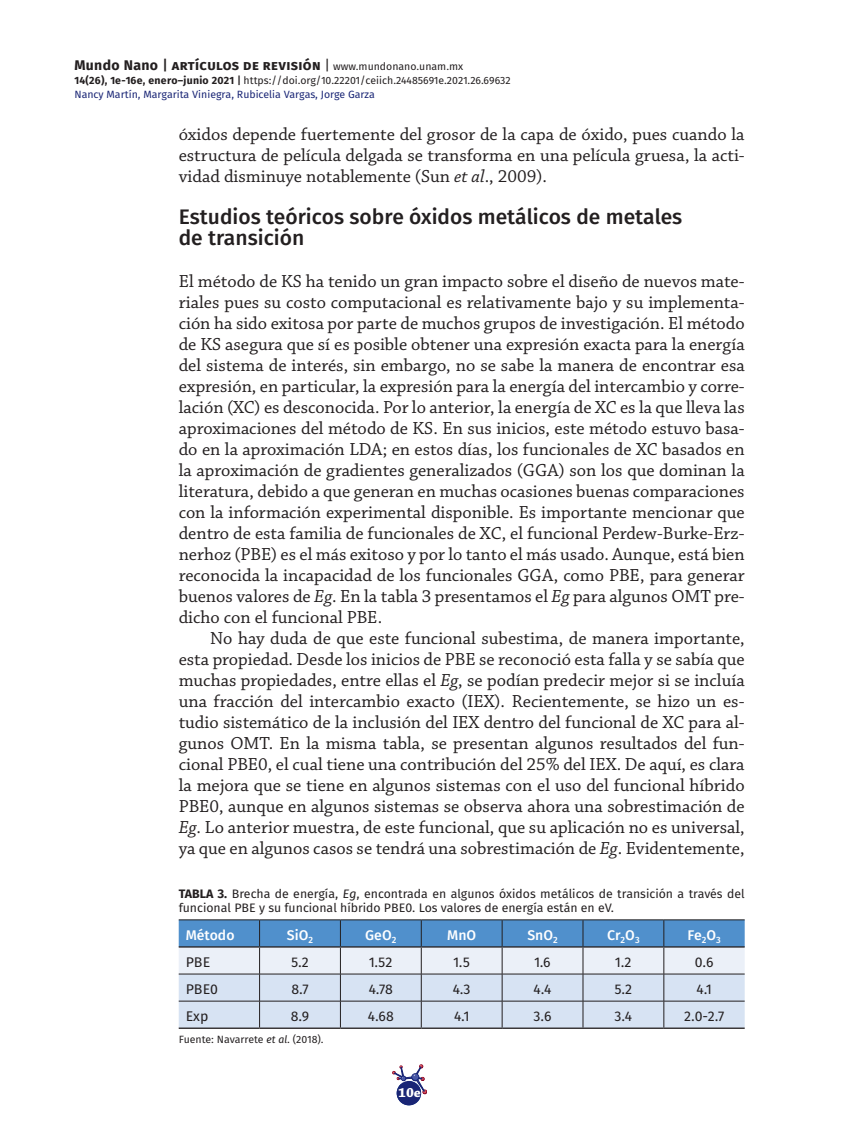
<style>
.page{position:relative;width:844px;height:1141px;background:#fff}
.page>*{position:absolute;margin:0;border:0;box-sizing:border-box;transform-origin:0 0}
.T-2{font:21px/21px "Fira Sans OT Medium";color:#231f20}
.BT_ss{font:18.38px/21px "Chaparral Pro";color:#231f20;text-align:justify}
.Body_Text{font:18.38px/21px "Chaparral Pro";color:#231f20;text-align:justify}
.Tabla{font:14px "Fira Sans OT";color:#231f20}
.t1{font:700 14px "Fira Sans OT";letter-spacing:.025em;color:#231f20}
.Tabla-2{font:14px "Fira Sans OT Medium";color:#fff}
.t2{font:700 14px "Chaparral Pro";color:#fff}
.Pie_Figura{font:12.25px/14px "Fira Sans OT";color:#231f20}
.t3{font:10.5px/14px "Fira Sans OT";color:#192575}
.Tabla-3{font:10.5px "Fira Sans OT";color:#231f20}
.s1{font-family:"Fira Sans OT Medium";font-weight:400}
.s2{font-weight:400}
.s3{font-weight:400;font-size:10.5px}
.s4{font-weight:700;color:#231f20}
.s5{font-family:"Fira Sans OT Medium";color:#231f20}
.s6{color:#231f20}
.s7{font-style:italic}
.s8{font-weight:700}
</style>
<div class="page">
<svg style="left:392px;top:1065px;width:34px;height:40px"></svg>
<div style="left:396px;top:1081px;width:25px;height:24px;background:#192575;border-radius:50%"></div>
<svg style="left:179px;top:920px;width:565px;height:108px;background:#b4cbe3"></svg>
<hr style="left:179px;top:946px;width:80px;height:2px;background:#231f20">
<hr style="left:259px;top:946px;width:81px;height:2px;background:#231f20">
<hr style="left:340px;top:946px;width:81px;height:2px;background:#231f20">
<hr style="left:421px;top:946px;width:81px;height:2px;background:#231f20">
<hr style="left:502px;top:946px;width:81px;height:2px;background:#231f20">
<hr style="left:583px;top:946px;width:80px;height:2px;background:#231f20">
<hr style="left:663px;top:946px;width:81px;height:2px;background:#231f20">
<hr style="left:179px;top:1028px;width:80px;height:1px;background:#231f20">
<hr style="left:259px;top:1028px;width:81px;height:1px;background:#231f20">
<hr style="left:340px;top:1028px;width:81px;height:1px;background:#231f20">
<hr style="left:421px;top:1028px;width:81px;height:1px;background:#231f20">
<hr style="left:502px;top:1028px;width:81px;height:1px;background:#231f20">
<hr style="left:583px;top:1028px;width:80px;height:1px;background:#231f20">
<hr style="left:663px;top:1028px;width:81px;height:1px;background:#231f20">
<hr style="left:179px;top:919px;width:80px;height:1px;background:#231f20">
<hr style="left:259px;top:919px;width:81px;height:1px;background:#231f20">
<hr style="left:340px;top:919px;width:81px;height:1px;background:#231f20">
<hr style="left:421px;top:919px;width:81px;height:1px;background:#231f20">
<hr style="left:502px;top:919px;width:81px;height:1px;background:#231f20">
<hr style="left:583px;top:919px;width:80px;height:1px;background:#231f20">
<hr style="left:663px;top:919px;width:81px;height:1px;background:#231f20">
<p class="t1" style="left:74px;top:55px;width:390px">Mundo Nano <span class="s1">|</span> artículos de revisión <span class="s2">|</span> <span class="s3">www.mundonano.unam.mx</span></p>
<p class="t3" style="left:74px;top:74px;width:437px"><span class="s4">14(26), 1e-16e, enero–junio 2021</span> <span class="s5">|</span> <span class="s6">https://doi.org/10.22201/ceiich.24485691e.2021.26.69632<br></span>Nancy Martín, Margarita Viniegra, Rubicelia Vargas, Jorge Garza</p>
<p class="Body_Text" style="left:179px;top:124px;width:567px">óxidos depende fuertemente del grosor de la capa de óxido, pues cuando la estructura de película delgada se transforma en una película gruesa, la acti&shy;vidad disminuye notablemente (Sun <span class="s7">et al</span>., 2009).</p>
<p class="T-2" style="left:179px;top:208px;width:505px">Estudios teóricos sobre óxidos metálicos de metales de transición</p>
<p class="BT_ss" style="left:179px;top:271px;width:567px">El método de KS ha tenido un gran impacto sobre el diseño de nuevos mate&shy;riales pues su costo computacional es relativamente bajo y su implementa&shy;ción ha sido exitosa por parte de muchos grupos de investigación. El método de KS asegura que sí es posible obtener una expresión exacta para la energía del sistema de interés, sin embargo, no se sabe la manera de encontrar esa expresión, en particular, la expresión para la energía del intercambio y corre&shy;lación (XC) es desconocida. Por lo anterior, la energía de XC es la que lleva las aproximaciones del método de KS. En sus inicios, este método estuvo basa&shy;do en la aproximación LDA; en estos días, los funcionales de XC basados en la aproximación de gradientes generalizados (GGA) son los que dominan la literatura, debido a que generan en muchas ocasiones buenas comparaciones con la información experimental disponible. Es importante mencionar que dentro de esta familia de funcionales de XC, el funcional Perdew-Burke-Erz&shy;nerhoz (PBE) es el más exitoso y por lo tanto el más usado. Aunque, está bien reconocida la incapacidad de los funcionales GGA, como PBE, para generar buenos valores de <span class="s7">Eg</span>. En la tabla 3 presentamos el <span class="s7">Eg</span> para algunos OMT pre&shy;dicho con el funcional PBE.</p>
<p class="Body_Text" style="left:179px;top:628px;width:567px;text-indent:32px">No hay duda de que este funcional subestima, de manera importante, esta propiedad. Desde los inicios de PBE se reconoció esta falla y se sabía que muchas propiedades, entre ellas el <span class="s7">Eg</span>, se podían predecir mejor si se incluía una fracción del intercambio exacto (IEX). Recientemente, se hizo un es&shy;tudio sistemático de la inclusión del IEX dentro del funcional de XC para al&shy;gunos OMT. En la misma tabla, se presentan algunos resultados del fun&shy;cional PBE0, el cual tiene una contribución del 25% del IEX. De aquí, es clara la mejora que se tiene en algunos sistemas con el uso del funcional híbrido PBE0, aunque en algunos sistemas se observa ahora una sobrestimación de <span class="s7">Eg</span>. Lo anterior muestra, de este funcional, que su aplicación no es universal, ya que en algunos casos se tendrá una sobrestimación de <span class="s7">Eg</span>. Evidentemente,</p>
<p class="Pie_Figura" style="left:179px;top:888px;width:567px"><span class="s8">TABLA 3.</span> Brecha de energía, <span class="s7">Eg</span>, encontrada en algunos óxidos metálicos de transición a través del funcional PBE y su funcional híbrido PBE0. Los valores de energía están en eV.</p>
<p class="Tabla-2" style="left:186px;top:925px;width:50px">Método</p>
<p class="Tabla-2" style="left:287px;top:925px;width:28px">SiO<sub>2</sub></p>
<p class="Tabla-2" style="left:365px;top:925px;width:33px">GeO<sub>2</sub></p>
<p class="Tabla-2" style="left:447px;top:925px;width:30px">MnO</p>
<p class="Tabla-2" style="left:527px;top:925px;width:32px">SnO<sub>2</sub></p>
<p class="Tabla-2" style="left:607px;top:925px;width:34px">Cr<sub>2</sub>O<sub>3</sub></p>
<p class="Tabla-2" style="left:687px;top:925px;width:35px">Fe<sub>2</sub>O<sub>3</sub></p>
<p class="Tabla" style="left:186px;top:952px;width:26px">PBE</p>
<p class="Tabla" style="left:291px;top:952px;width:19px">5.2</p>
<p class="Tabla" style="left:369px;top:952px;width:25px">1.52</p>
<p class="Tabla" style="left:453px;top:952px;width:18px">1.5</p>
<p class="Tabla" style="left:534px;top:952px;width:18px">1.6</p>
<p class="Tabla" style="left:615px;top:952px;width:18px">1.2</p>
<p class="Tabla" style="left:694px;top:952px;width:20px">0.6</p>
<p class="Tabla" style="left:186px;top:979px;width:34px">PBE0</p>
<p class="Tabla" style="left:291px;top:979px;width:19px">8.7</p>
<p class="Tabla" style="left:368px;top:979px;width:26px">4.78</p>
<p class="Tabla" style="left:452px;top:979px;width:19px">4.3</p>
<p class="Tabla" style="left:533px;top:979px;width:20px">4.4</p>
<p class="Tabla" style="left:614px;top:979px;width:19px">5.2</p>
<p class="Tabla" style="left:696px;top:979px;width:17px">4.1</p>
<p class="Tabla" style="left:186px;top:1006px;width:24px">Exp</p>
<p class="Tabla" style="left:291px;top:1006px;width:20px">8.9</p>
<p class="Tabla" style="left:368px;top:1006px;width:27px">4.68</p>
<p class="Tabla" style="left:454px;top:1006px;width:17px">4.1</p>
<p class="Tabla" style="left:533px;top:1006px;width:19px">3.6</p>
<p class="Tabla" style="left:614px;top:1006px;width:19px">3.4</p>
<p class="Tabla" style="left:684px;top:1006px;width:42px">2.0-2.7</p>
<p class="Tabla-3" style="left:179px;top:1032px;width:146px">Fuente: Navarrete <span class="s7">et al</span>. (2018).</p>
<p class="t2" style="left:398px;top:1085px;width:24px">10e</p>
</div>
